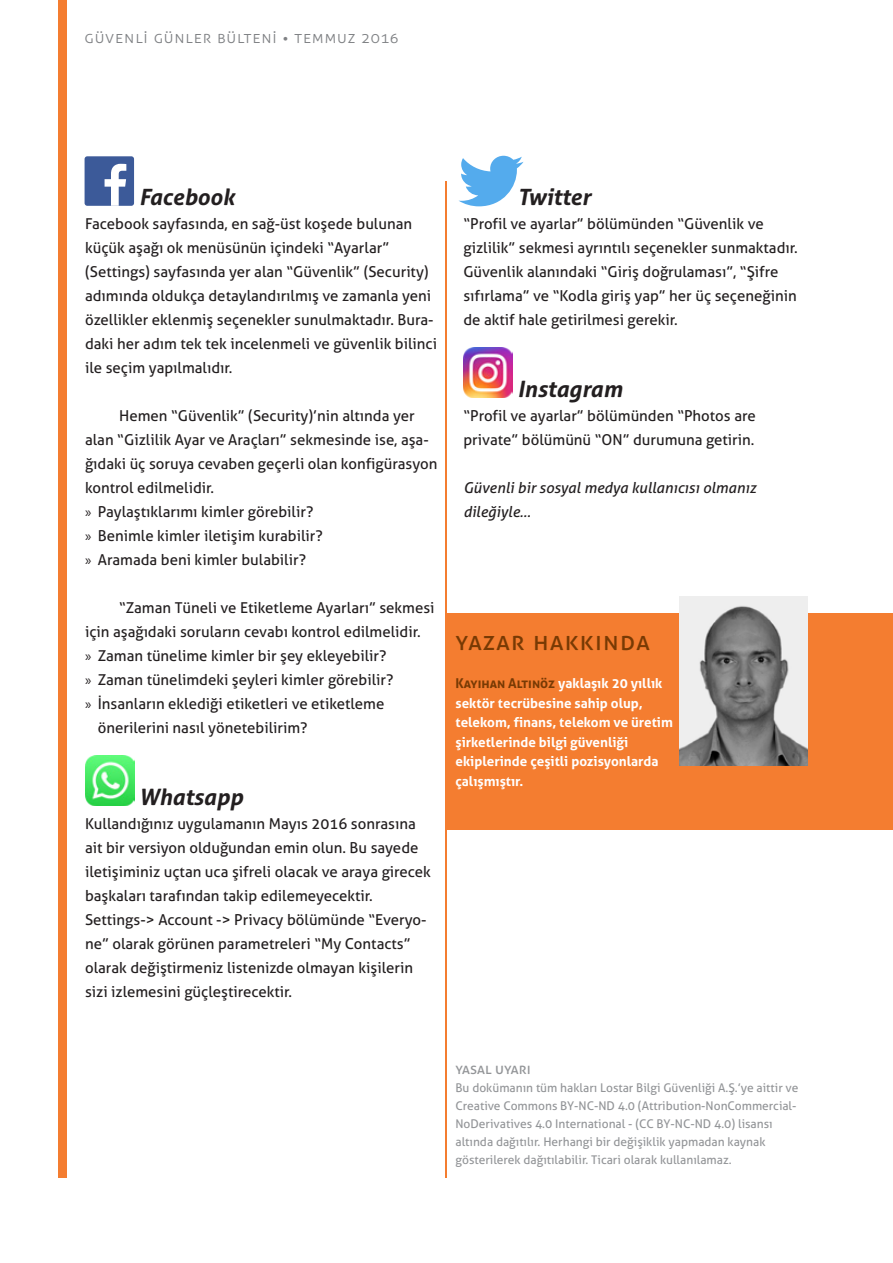
<style>
.page{position:relative;width:893px;height:1263px;background:#fff}
.page>*{position:absolute;margin:0;border:0;box-sizing:border-box;transform-origin:0 0}
.body{font:25.5px "Aller";letter-spacing:.055em;color:#783a04}
.tip{font:italic 700 22.5px "Aller";color:#231f20}
.heading_1_1_1{font:300 16.5px "Aller";letter-spacing:.05em;color:#808285}
.body-2{font:15px/24px "Aller";color:#231f20}
.body-3{font:italic 15px/24px "Aller";color:#231f20}
.body-4{font:15px "Aller";letter-spacing:.005em;color:#939598}
.body-5{font:700 13.5px/19.5px "Aller";color:#fff}
.body-6{font:12px/18px "Aller";color:#939598}
.s1{font-family:"Myriad Pro"}
.s2{color:#783a04}
</style>
<div class="page">
<div style="left:59px;top:0;width:8px;height:1178px;background:#f47d30"></div>
<div style="left:446px;top:613px;width:447px;height:216px;background:#f47d30"></div>
<img style="left:679px;top:596px;width:129px;height:170px">
<hr style="left:445px;top:181px;width:1px;height:997px;background:#f47d30">
<div style="left:85px;top:156px;width:49px;height:50px;background:#3c5a99;border-radius:3px"></div>
<svg style="left:105px;top:164px;width:21px;height:42px"></svg>
<svg style="left:458px;top:156px;width:65px;height:50px"></svg>
<img style="left:463px;top:348px;width:50px;height:49px">
<img style="left:85px;top:756px;width:49px;height:49px">
<p class="heading_1_1_1" style="left:85px;top:27px;width:315px">GÜVENLİ GÜNLER BÜLTENİ • temmuz 2016</p>
<p class="tip" style="left:139px;top:183px;width:97px">Facebook</p>
<p class="body-2" style="left:85px;top:212px;width:354px">Facebook sayfasında, en sağ-üst koşede bulunan küçük aşağı ok menüsünün içindeki “Ayarlar” (Settings) sayfasında yer alan “Güvenlik” (Security) adımında oldukça detaylandırılmış ve zamanla yeni özellikler eklenmiş seçenekler sunulmaktadır. Bura&shy;daki her adım tek tek incelenmeli ve güvenlik bilinci ile seçim yapılmalıdır.</p>
<p class="body-2" style="left:85px;top:404px;width:354px;text-indent:34px">Hemen “Güvenlik” (Security)’nin altında yer alan “Gizlilik Ayar ve Araçları” sekmesinde ise, aşa&shy;ğıdaki üç soruya cevaben geçerli olan konfigürasyon kontrol edilmelidir.</p>
<p class="body-2" style="left:85px;top:500px;width:230px"><span class="s1">»</span> Paylaştıklarımı kimler görebilir?</p>
<p class="body-2" style="left:85px;top:524px;width:239px"><span class="s1">»</span> Benimle kimler iletişim kurabilir?</p>
<p class="body-2" style="left:85px;top:548px;width:222px"><span class="s1">»</span> Aramada beni kimler bulabilir?</p>
<p class="body-2" style="left:85px;top:596px;width:351px;text-indent:34px">“Zaman Tüneli ve Etiketleme Ayarları” sekmesi için aşağıdaki soruların cevabı kontrol edilmelidir.</p>
<p class="body-2" style="left:85px;top:644px;width:303px"><span class="s1">»</span> Zaman tünelime kimler bir şey ekleyebilir?</p>
<p class="body-2" style="left:85px;top:668px;width:310px"><span class="s1">»</span> Zaman tünelimdeki şeyleri kimler görebilir?</p>
<p class="body-2" style="left:98px;top:692px;width:288px;text-indent:-13px"><span class="s1">»</span> İnsanların eklediği etiketleri ve etiketleme önerilerini nasıl yönetebilirim?</p>
<p class="tip" style="left:139px;top:783px;width:105px">Whatsapp</p>
<p class="body-2" style="left:85px;top:812px;width:347px">Kullandığınız uygulamanın Mayıs 2016 sonrasına ait bir versiyon olduğundan emin olun. Bu sayede iletişiminiz uçtan uca şifreli olacak ve araya girecek başkaları tarafından takip edilemeyecektir.</p>
<p class="body-2" style="left:85px;top:908px;width:343px">Settings-&gt; Account -&gt; Privacy bölümünde “Everyo&shy;ne” olarak görünen parametreleri “My Contacts” olarak değiştirmeniz listenizde olmayan kişilerin sizi izlemesini güçleştirecektir.</p>
<p class="tip" style="left:517px;top:183px;width:75px">Twitter</p>
<p class="body-2" style="left:463px;top:212px;width:336px">“Profil ve ayarlar” bölümünden “Güvenlik ve gizlilik” sekmesi ayrıntılı seçenekler sunmaktadır.<br>Güvenlik alanındaki “Giriş doğrulaması”, “Şifre sıfırlama” ve “Kodla giriş yap” her üç seçeneğinin de aktif hale getirilmesi gerekir.</p>
<p class="tip" style="left:517px;top:375px;width:106px">Instagram</p>
<p class="body-2" style="left:463px;top:404px;width:294px">“Profil ve ayarlar” bölümünden “Photos are private” bölümünü “ON” durumuna getirin.</p>
<p class="body-3" style="left:463px;top:476px;width:294px">Güvenli bir sosyal medya kullanıcısı olmanız dileğiyle…</p>
<p class="body" style="left:455px;top:626px;width:196px">Yazar Hakkın da</p>
<p class="body-5" style="left:455px;top:674px;width:219px"><span class="s2">Kayıhan Altınöz</span> yaklaşık 20 yıllık sektör tecrübesine sahip olup, telekom, finans, telekom ve üretim şirketlerinde bilgi güvenliği ekiplerinde çeşitli pozisyonlarda çalışmıştır.</p>
<p class="body-4" style="left:455px;top:1060px;width:77px">Yasal Uyarı</p>
<p class="body-6" style="left:455px;top:1079px;width:344px">Bu dokümanın tüm hakları Lostar Bilgi Güvenliği A.Ş.’ye aittir ve Creative Commons BY-NC-ND 4.0 (Attribution-NonCommercial-NoDerivatives 4.0 International - (CC BY-NC-ND 4.0) lisansı altında dağıtılır. Herhangi bir değişiklik yapmadan kaynak gösterilerek dağıtılabilir. Ticari olarak kullanılamaz.</p>
</div>
